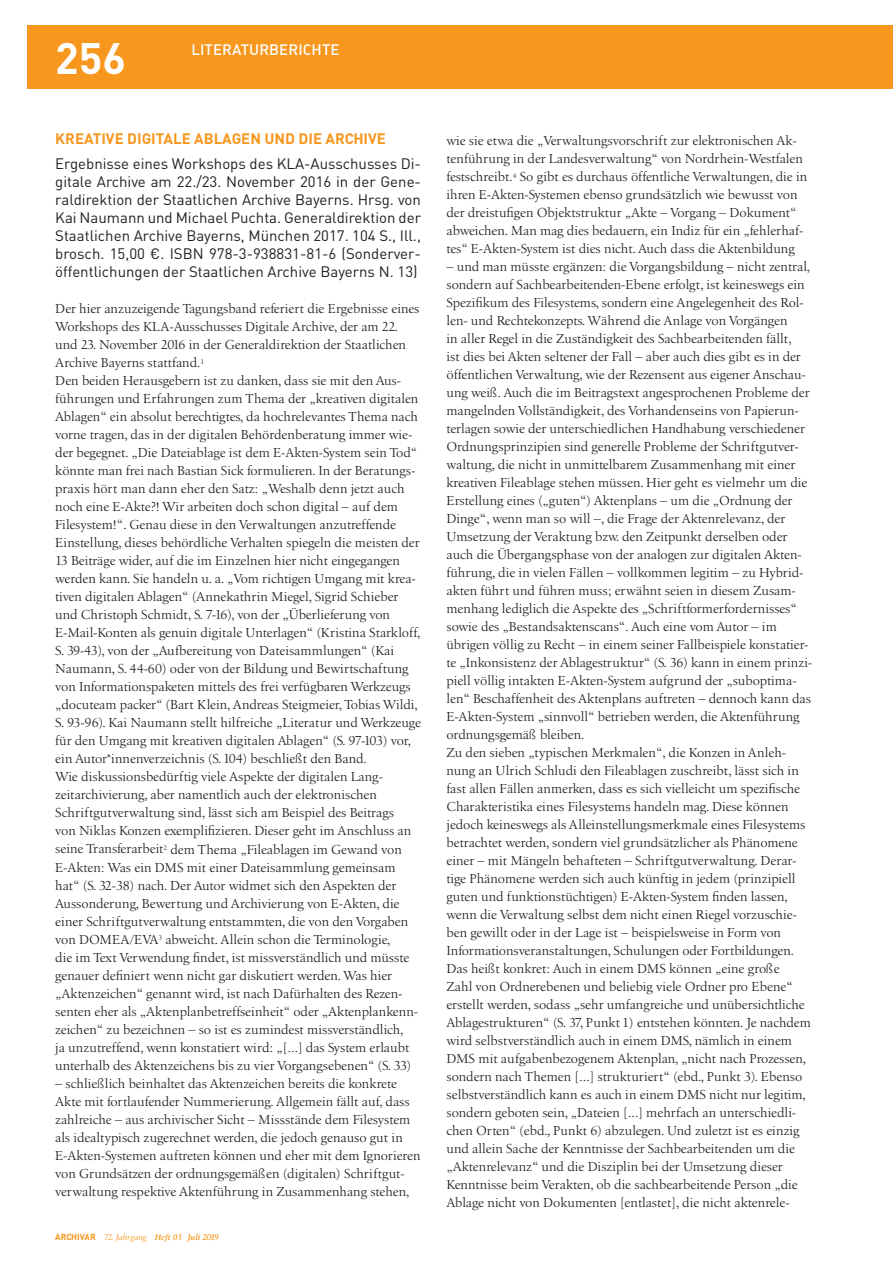
<style>
.page{position:relative;width:893px;height:1263px;background:#fff}
.page>*{position:absolute;margin:0;border:0;box-sizing:border-box;transform-origin:0 0}
.t1{font:700 43.5px "DIN";color:#fff}
.t2{font:15px/18px "DIN";color:#231f20;text-align:justify}
.t3{font:700 15px "DIN";color:#f7971d}
.t4{font:15px "DIN Medium Alternate";letter-spacing:.005em;color:#fff}
.t5{font:13.5px/18px "Birka";color:#231f20}
.t6{font:italic 600 8.7px "Birka";letter-spacing:-.025em;color:#f7971d}
.s1{font-family:"DIN";font-weight:700;font-style:normal}
.s2{font-weight:400}
</style>
<div class="page">
<div style="left:28px;top:25px;width:865px;height:64px;background:#f7971d"></div>
<h1 class="t1" style="left:55px;top:29px;width:72px">256</h1>
<p class="t4" style="left:191px;top:39px;width:150px">LITERATURBERICHTE</p>
<p class="t3" style="left:55px;top:129px;width:110px">KREATIVE DIGITALE</p>
<p class="t3" style="left:194px;top:129px;width:20px">ABLA</p>
<p class="t3" style="left:232px;top:129px;width:154px">GEN UN D DIE ARCHIVE</p>
<p class="t2" style="left:55px;top:154px;width:367px">Ergebnisse eines Workshops des KLA-Ausschusses Di&shy;gitale Archive am 22./23. November 2016 in der Gene&shy;raldirektion der Staatlichen Archive Bayerns. Hrsg. von Kai Naumann und Michael Puchta. Generaldirektion der Staatlichen Archive Bayerns, München 2017. 104 S., Ill., brosch. 15,00 €. ISBN 978-3-938831-81-6 (Sonderver&shy;öffentlichungen der Staatlichen Archive Bayerns N. 13)</p>
<p class="t5" style="left:55px;top:300px;width:367px">Der hier anzuzeigende Tagungsband referiert die Ergebnisse eines Workshops des KLA-Ausschusses Digitale Archive, der am 22. und 23. November 2016 in der Generaldirektion der Staatlichen Archive Bayerns stattfand.<sup>1<br></sup>Den beiden Herausgebern ist zu danken, dass sie mit den Aus&shy;führungen und Erfahrungen zum Thema der „kreativen digitalen Ablagen“ ein absolut berechtigtes, da hochrelevantes Thema nach vorne tragen, das in der digitalen Behördenberatung immer wie&shy;der begegnet. „Die Dateiablage ist dem E-Akten-System sein Tod“ könnte man frei nach Bastian Sick formulieren. In der Beratungs&shy;praxis hört man dann eher den Satz: „Weshalb denn jetzt auch noch eine E-Akte?! Wir arbeiten doch schon digital – auf dem Filesystem!“. Genau diese in den Verwaltungen anzutreffende Einstellung, dieses behördliche Verhalten spiegeln die meisten der 13 Beiträge wider, auf die im Einzelnen hier nicht eingegangen werden kann. Sie handeln u. a. „Vom richtigen Umgang mit krea&shy;tiven digitalen Ablagen“ (Annekathrin Miegel, Sigrid Schieber und Christoph Schmidt, S. 7-16), von der „Überlieferung von E-Mail-Konten als genuin digitale Unterlagen“ (Kristina Starkloff, S. 39-43), von der „Aufbereitung von Dateisammlungen“ (Kai Naumann, S. 44-60) oder von der Bildung und Bewirtschaftung von Informationspaketen mittels des frei verfügbaren Werkzeugs „docuteam packer“ (Bart Klein, Andreas Steigmeier, Tobias Wildi, S. 93-96). Kai Naumann stellt hilfreiche „Literatur und Werkzeuge für den Umgang mit kreativen digitalen Ablagen“ (S. 97-103) vor, ein Autor*innenverzeichnis (S. 104) beschließt den Band.<br>Wie diskussionsbedürftig viele Aspekte der digitalen Lang&shy;zeitarchivierung, aber namentlich auch der elektronischen Schriftgutverwaltung sind, lässt sich am Beispiel des Beitrags<br>von Niklas Konzen exemplifizieren. Dieser geht im Anschluss an seine Transferarbeit<sup>2</sup> dem Thema „Fileablagen im Gewand von E-Akten: Was ein DMS mit einer Dateisammlung gemeinsam hat“ (S. 32-38) nach. Der Autor widmet sich den Aspekten der Aussonderung, Bewertung und Archivierung von E-Akten, die einer Schriftgutverwaltung entstammten, die von den Vorgaben von DOMEA/EVA<sup>3</sup> abweicht. Allein schon die Terminologie,<br>die im Text Verwendung findet, ist missverständlich und müsste genauer definiert wenn nicht gar diskutiert werden. Was hier „Aktenzeichen“ genannt wird, ist nach Dafürhalten des Rezen&shy;senten eher als „Aktenplanbetreffseinheit“ oder „Aktenplankenn&shy;zeichen“ zu bezeichnen – so ist es zumindest missverständlich,<br>ja unzutreffend, wenn konstatiert wird: „[…] das System erlaubt unterhalb des Aktenzeichens bis zu vier Vorgangsebenen“ (S. 33)</p>
<p class="t5" style="left:55px;top:1074px;width:367px">– schließlich beinhaltet das Aktenzeichen bereits die konkrete Akte mit fortlaufender Nummerierung. Allgemein fällt auf, dass zahlreiche – aus archivischer Sicht – Missstände dem Filesystem als idealtypisch zugerechnet werden, die jedoch genauso gut in E-Akten-Systemen auftreten können und eher mit dem Ignorieren von Grundsätzen der ordnungsgemäßen (digitalen) Schriftgut&shy;verwaltung respektive Aktenführung in Zusammenhang stehen,</p>
<p class="t6" style="left:55px;top:1232px;width:165px"><span class="s1">ARCHIVAR</span> <span class="s2">72. Jahrgang</span> Heft 03 Juli 2019</p>
<p class="t5" style="left:446px;top:132px;width:362px">wie sie etwa die „Verwaltungsvorschrift zur elektronischen Ak&shy;tenführung in der Landesverwaltung“ von Nordrhein-Westfalen festschreibt.<sup>4</sup> So gibt es durchaus öffentliche Verwaltungen, die in ihren E-Akten-Systemen ebenso grundsätzlich wie bewusst von der dreistufigen Objektstruktur „Akte – Vorgang – Dokument“ abweichen. Man mag dies bedauern, ein Indiz für ein „fehlerhaf&shy;tes“ E-Akten-System ist dies nicht. Auch dass die Aktenbildung</p>
<p class="t5" style="left:446px;top:258px;width:367px">– und man müsste ergänzen: die Vorgangsbildung – nicht zentral, sondern auf Sachbearbeitenden-Ebene erfolgt, ist keineswegs ein Spezifikum des Filesystems, sondern eine Angelegenheit des Rol&shy;len- und Rechtekonzepts. Während die Anlage von Vorgängen<br>in aller Regel in die Zuständigkeit des Sachbearbeitenden fällt,<br>ist dies bei Akten seltener der Fall – aber auch dies gibt es in der öffentlichen Verwaltung, wie der Rezensent aus eigener Anschau&shy;ung weiß. Auch die im Beitragstext angesprochenen Probleme der mangelnden Vollständigkeit, des Vorhandenseins von Papierun&shy;terlagen sowie der unterschiedlichen Handhabung verschiedener Ordnungsprinzipien sind generelle Probleme der Schriftgutver&shy;waltung, die nicht in unmittelbarem Zusammenhang mit einer kreativen Fileablage stehen müssen. Hier geht es vielmehr um die Erstellung eines („guten“) Aktenplans – um die „Ordnung der Dinge“, wenn man so will –, die Frage der Aktenrelevanz, der Umsetzung der Veraktung bzw. den Zeitpunkt derselben oder auch die Übergangsphase von der analogen zur digitalen Akten&shy;führung, die in vielen Fällen – vollkommen legitim – zu Hybrid&shy;akten führt und führen muss; erwähnt seien in diesem Zusam&shy;menhang lediglich die Aspekte des „Schriftformerfordernisses“ sowie des „Bestandsaktenscans“. Auch eine vom Autor – im übrigen völlig zu Recht – in einem seiner Fallbeispiele konstatier&shy;te „Inkonsistenz der Ablagestruktur“ (S. 36) kann in einem prinzi&shy;piell völlig intakten E-Akten-System aufgrund der „suboptima&shy;len“ Beschaffenheit des Aktenplans auftreten – dennoch kann das E-Akten-System „sinnvoll“ betrieben werden, die Aktenführung ordnungsgemäß bleiben.<br>Zu den sieben „typischen Merkmalen“, die Konzen in Anleh&shy;nung an Ulrich Schludi den Fileablagen zuschreibt, lässt sich in fast allen Fällen anmerken, dass es sich vielleicht um spezifische Charakteristika eines Filesystems handeln mag. Diese können jedoch keineswegs als Alleinstellungsmerkmale eines Filesystems betrachtet werden, sondern viel grundsätzlicher als Phänomene einer – mit Mängeln behafteten – Schriftgutverwaltung. Derar&shy;tige Phänomene werden sich auch künftig in jedem (prinzipiell guten und funktionstüchtigen) E-Akten-System finden lassen, wenn die Verwaltung selbst dem nicht einen Riegel vorzuschie&shy;ben gewillt oder in der Lage ist – beispielsweise in Form von Informationsveranstaltungen, Schulungen oder Fortbildungen.<br>Das heißt konkret: Auch in einem DMS können „eine große<br>Zahl von Ordnerebenen und beliebig viele Ordner pro Ebene“ erstellt werden, sodass „sehr umfangreiche und unübersichtliche Ablagestrukturen“ (S. 37, Punkt 1) entstehen könnten. Je nachdem wird selbstverständlich auch in einem DMS, nämlich in einem DMS mit aufgabenbezogenem Aktenplan, „nicht nach Prozessen, sondern nach Themen […] strukturiert“ (ebd., Punkt 3). Ebenso selbstverständlich kann es auch in einem DMS nicht nur legitim, sondern geboten sein, „Dateien […] mehrfach an unterschiedli&shy;chen Orten“ (ebd., Punkt 6) abzulegen. Und zuletzt ist es einzig und allein Sache der Kenntnisse der Sachbearbeitenden um die „Aktenrelevanz“ und die Disziplin bei der Umsetzung dieser Kenntnisse beim Verakten, ob die sachbearbeitende Person „die Ablage nicht von Dokumenten [entlastet], die nicht aktenrele-</p>
</div>
